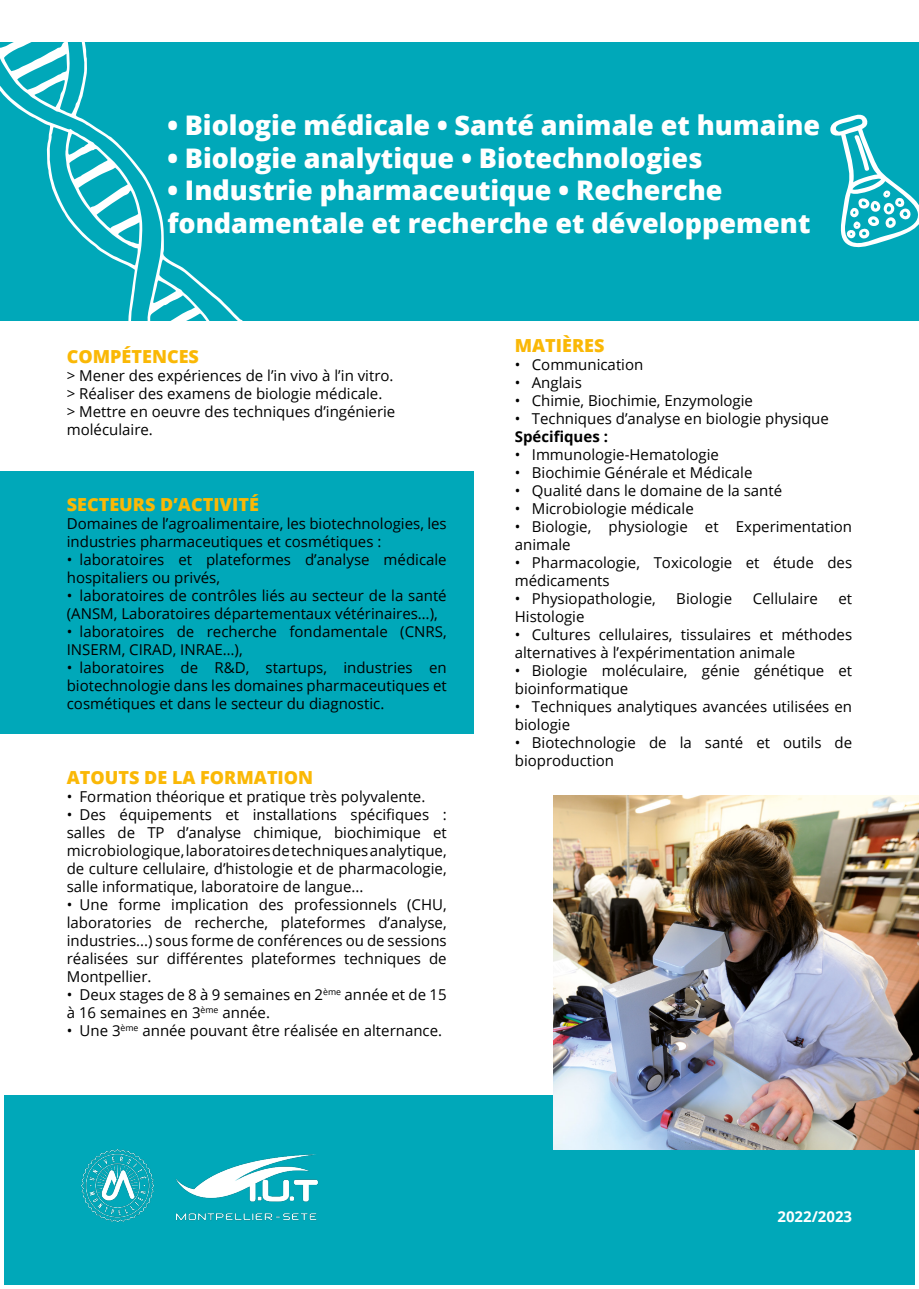
<style>
.page{position:relative;width:919px;height:1289px;background:#fff}
.page>*{position:absolute;margin:0;border:0;box-sizing:border-box;transform-origin:0 0}
.t1{font:800 27px/32.4px "Open Sans";color:#fff}
.t2{font:800 18px "Open Sans";color:#fab806}
.t3{font:15px/18px "Open Sans";color:#000}
.t4{font:700 15px "Open Sans";color:#000}
.t5{font:700 15px "Open Sans";color:#fff}
</style>
<div class="page">
<div style="left:0;top:471px;width:473px;height:263px;background:#00a8b9"></div>
<div style="left:4px;top:1094px;width:910px;height:190px;background:#00a8b9"></div>
<div style="left:0;top:43px;width:918px;height:278px;background:#00a8b9"></div>
<img style="left:176px;top:1154px;width:142px;height:67px">
<img style="left:81px;top:1149px;width:73px;height:74px">
<svg style="left:143px;top:42px;width:101px;height:279px"></svg>
<svg style="left:0;top:42px;width:143px;height:279px"></svg>
<img style="left:553px;top:795px;width:365px;height:354px">
<svg style="left:830px;top:114px;width:88px;height:134px"></svg>
<h1 class="t1" style="left:167px;top:108px;width:654px">• Biologie médicale • Santé animale et humaine</h1>
<h1 class="t1" style="left:167px;top:140px;width:536px">• Biologie analytique • Biotechnologies</h1>
<h1 class="t1" style="left:167px;top:173px;width:644px">• Industrie pharmaceutique • Recherche fondamentale et recherche et développement</h1>
<p class="t2" style="left:67px;top:343px;width:134px">COMPÉTENCES</p>
<p class="t3" style="left:67px;top:366px;width:330px">&gt; Mener des expériences de l’in vivo à l’in vitro. &gt; Réaliser des examens de biologie médicale.<br>&gt; Mettre en oeuvre des techniques d’ingénierie moléculaire.</p>
<p class="t2" style="left:67px;top:490px;width:193px">SECTEURS D’ACTIVITÉ</p>
<p class="t3" style="left:67px;top:513px;width:381px">Domaines de l’agroalimentaire, les biotechnologies, les industries pharmaceutiques et cosmétiques :</p>
<p class="t3" style="left:67px;top:549px;width:381px">• laboratoires et plateformes d’analyse médicale hospitaliers ou privés,</p>
<p class="t3" style="left:67px;top:585px;width:381px">• laboratoires de contrôles liés au secteur de la santé (ANSM, Laboratoires départementaux vétérinaires…),</p>
<p class="t3" style="left:67px;top:621px;width:381px">• laboratoires de recherche fondamentale (CNRS,<br>INSERM, CIRAD, INRAE…),</p>
<p class="t3" style="left:67px;top:657px;width:381px;text-align:justify">• laboratoires de R&amp;D, startups, industries en biotechnologie dans les domaines pharmaceutiques et cosmétiques et dans le secteur du diagnostic.</p>
<p class="t2" style="left:67px;top:763px;width:248px">ATOUTS DE LA FORMATION</p>
<p class="t3" style="left:67px;top:787px;width:360px">• Formation théorique et pratique très polyvalente.</p>
<p class="t3" style="left:67px;top:805px;width:381px;text-align:justify">• Des équipements et installations spécifiques : salles de TP d’analyse chimique, biochimique et microbiologique, laboratoires de techniques analytique, de culture cellulaire, d’histologie et de pharmacologie, salle informatique, laboratoire de langue...</p>
<p class="t3" style="left:67px;top:895px;width:381px;text-align:justify">• Une forme implication des professionnels (CHU, laboratories de recherche, plateformes d’analyse, industries...) sous forme de conférences ou de sessions réalisées sur différentes plateformes techniques de Montpellier.</p>
<p class="t3" style="left:67px;top:985px;width:381px">• Deux stages de 8 à 9 semaines en 2<sup>ème</sup> année et de 15 à 16 semaines en 3<sup>ème</sup> année.</p>
<p class="t3" style="left:67px;top:1021px;width:377px">• Une 3<sup>ème</sup> année pouvant être réalisée en alternance.</p>
<p class="t2" style="left:514px;top:332px;width:91px">MATIÈRES</p>
<p class="t3" style="left:514px;top:355px;width:130px">• Communication</p>
<p class="t3" style="left:514px;top:373px;width:69px">• Anglais</p>
<p class="t3" style="left:514px;top:391px;width:240px">• Chimie, Biochimie, Enzymologie</p>
<p class="t3" style="left:514px;top:409px;width:315px">• Techniques d’analyse en biologie physique</p>
<p class="t4" style="left:514px;top:426px;width:95px">Spécifiques :</p>
<p class="t3" style="left:514px;top:445px;width:206px">• Immunologie-Hematologie</p>
<p class="t3" style="left:514px;top:463px;width:239px">• Biochimie Générale et Médicale</p>
<p class="t3" style="left:514px;top:481px;width:269px">• Qualité dans le domaine de la santé</p>
<p class="t3" style="left:514px;top:499px;width:180px">• Microbiologie médicale</p>
<p class="t3" style="left:514px;top:517px;width:339px">• Biologie, physiologie et Experimentation animale</p>
<p class="t3" style="left:514px;top:553px;width:339px">• Pharmacologie, Toxicologie et étude des médicaments</p>
<p class="t3" style="left:514px;top:589px;width:142px">• Physiopathologie,</p>
<p class="t3" style="left:676px;top:589px;width:57px">Biologie</p>
<p class="t3" style="left:752px;top:589px;width:67px">Cellulaire</p>
<p class="t3" style="left:838px;top:589px;width:15px">et</p>
<p class="t3" style="left:514px;top:607px;width:71px">Histologie</p>
<p class="t3" style="left:514px;top:625px;width:339px">• Cultures cellulaires, tissulaires et méthodes alternatives à l’expérimentation animale</p>
<p class="t3" style="left:514px;top:661px;width:339px">• Biologie moléculaire, génie génétique et bioinformatique</p>
<p class="t3" style="left:514px;top:697px;width:339px">• Techniques analytiques avancées utilisées en biologie</p>
<p class="t3" style="left:514px;top:733px;width:339px">• Biotechnologie de la santé et outils de bioproduction</p>
<p class="t5" style="left:777px;top:1206px;width:76px">2022/2023</p>
</div>
